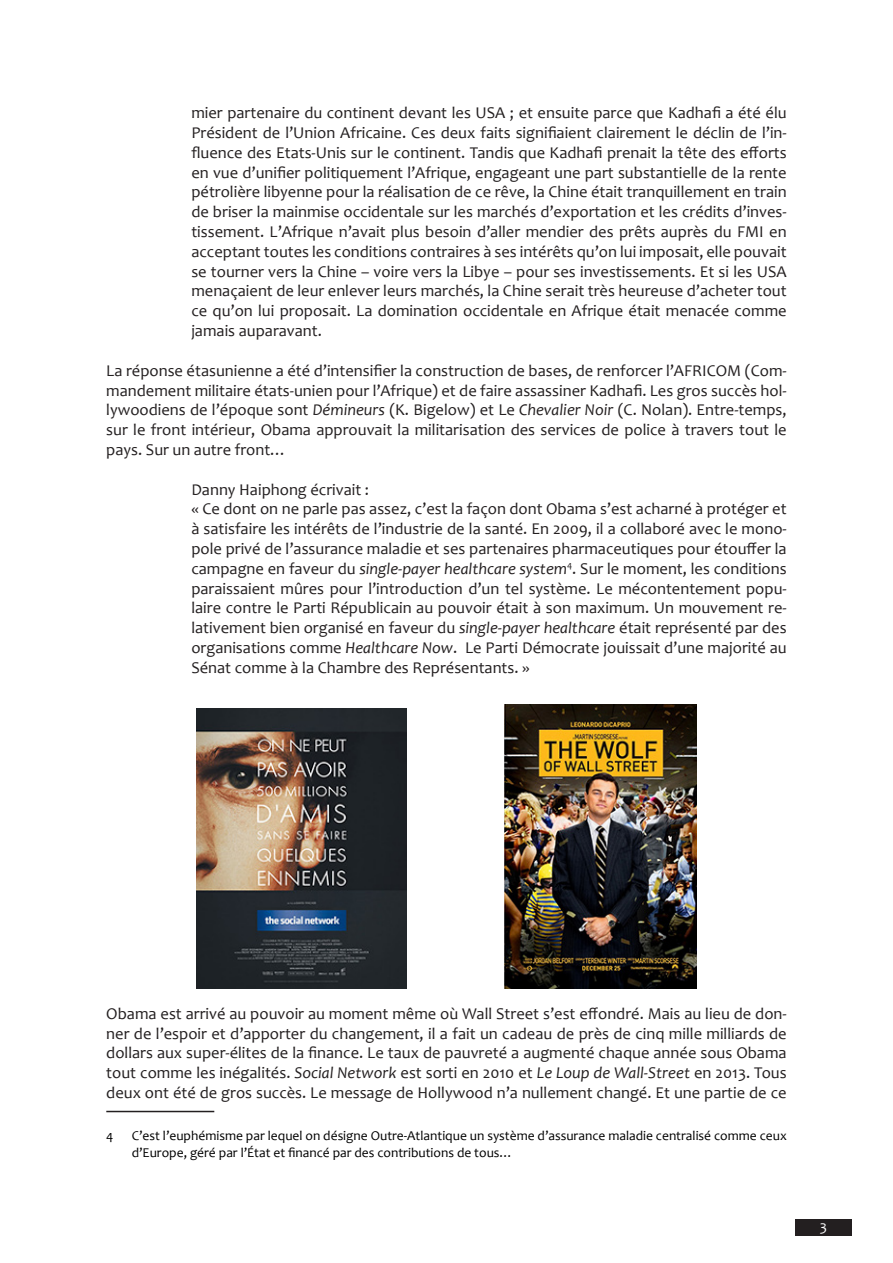
<style>
.page{position:relative;width:893px;height:1263px;background:#fff}
.page>*{position:absolute;margin:0;border:0;box-sizing:border-box;transform-origin:0 0}
.retrait_gauche{font:16.5px/19.8px "Candara";color:#231f20;text-align:justify}
.t1{font:15px "Candara";color:#fff}
.Footnote_text{font:13.5px/16.2px "Candara";color:#000}
.s1{font-style:italic}
</style>
<div class="page">
<div style="left:795px;top:1220px;width:57px;height:16px;background:#231f20"></div>
<img style="left:197px;top:708px;width:210px;height:280px">
<img style="left:504px;top:704px;width:192px;height:284px">
<hr style="left:106px;top:1111px;width:108px;height:1px;background:#231f20">
<p class="retrait_gauche" style="left:191px;top:103px;width:597px">mier partenaire du continent devant les USA ; et ensuite parce que Kadhafi a été élu Président de l’Union Africaine. Ces deux faits signifiaient clairement le déclin de l’in&shy;fluence des Etats-Unis sur le continent. Tandis que Kadhafi prenait la tête des efforts en vue d’unifier politiquement l’Afrique, engageant une part substantielle de la rente pétrolière libyenne pour la réalisation de ce rêve, la Chine était tranquillement en train de briser la mainmise occidentale sur les marchés d’exportation et les crédits d’inves&shy;tissement. L’Afrique n’avait plus besoin d’aller mendier des prêts auprès du FMI en acceptant toutes les conditions contraires à ses intérêts qu’on lui imposait, elle pouvait se tourner vers la Chine – voire vers la Libye – pour ses investissements. Et si les USA menaçaient de leur enlever leurs marchés, la Chine serait très heureuse d’acheter tout ce qu’on lui proposait. La domination occidentale en Afrique était menacée comme jamais auparavant.</p>
<p class="retrait_gauche" style="left:106px;top:360px;width:682px">La réponse étasunienne a été d’intensifier la construction de bases, de renforcer l’AFRICOM (Com&shy;mandement militaire états-unien pour l’Afrique) et de faire assassiner Kadhafi. Les gros succès hol&shy;lywoodiens de l’époque sont <span class="s1">Démineurs</span> (K. Bigelow) et Le <span class="s1">Chevalier Noir</span> (C. Nolan). Entre-temps, sur le front intérieur, Obama approuvait la militarisation des services de police à travers tout le pays. Sur un autre front…</p>
<p class="retrait_gauche" style="left:191px;top:479px;width:179px">Danny Haiphong écrivait :</p>
<p class="retrait_gauche" style="left:191px;top:499px;width:597px">« Ce dont on ne parle pas assez, c’est la façon dont Obama s’est acharné à protéger et à satisfaire les intérêts de l’industrie de la santé. En 2009, il a collaboré avec le mono&shy;pole privé de l’assurance maladie et ses partenaires pharmaceutiques pour étouffer la campagne en faveur du <span class="s1">single-payer healthcare system</span><sup>4</sup>. Sur le moment, les conditions paraissaient mûres pour l’introduction d’un tel système. Le mécontentement popu&shy;laire contre le Parti Républicain au pouvoir était à son maximum. Un mouvement re&shy;lativement bien organisé en faveur du <span class="s1">single-payer healthcare</span> était représenté par des organisations comme <span class="s1">Healthcare Now</span>. Le Parti Démocrate jouissait d’une majorité au Sénat comme à la Chambre des Représentants. »</p>
<p class="retrait_gauche" style="left:106px;top:1003px;width:682px">Obama est arrivé au pouvoir au moment même où Wall Street s’est effondré. Mais au lieu de don&shy;ner de l’espoir et d’apporter du changement, il a fait un cadeau de près de cinq mille milliards de dollars aux super-élites de la finance. Le taux de pauvreté a augmenté chaque année sous Obama tout comme les inégalités. <span class="s1">Social Network</span> est sorti en 2010 et <span class="s1">Le Loup de Wall-Street</span> en 2013. Tous deux ont été de gros succès. Le message de Hollywood n’a nullement changé. Et une partie de ce</p>
<p class="Footnote_text" style="left:106px;top:1128px;width:9px">4</p>
<p class="Footnote_text" style="left:132px;top:1128px;width:656px">C’est l’euphémisme par lequel on désigne Outre-Atlantique un système d’assurance maladie centralisé comme ceux d’Europe, géré par l’État et financé par des contributions de tous…</p>
<p class="t1" style="left:820px;top:1216px;width:9px">3</p>
</div>
